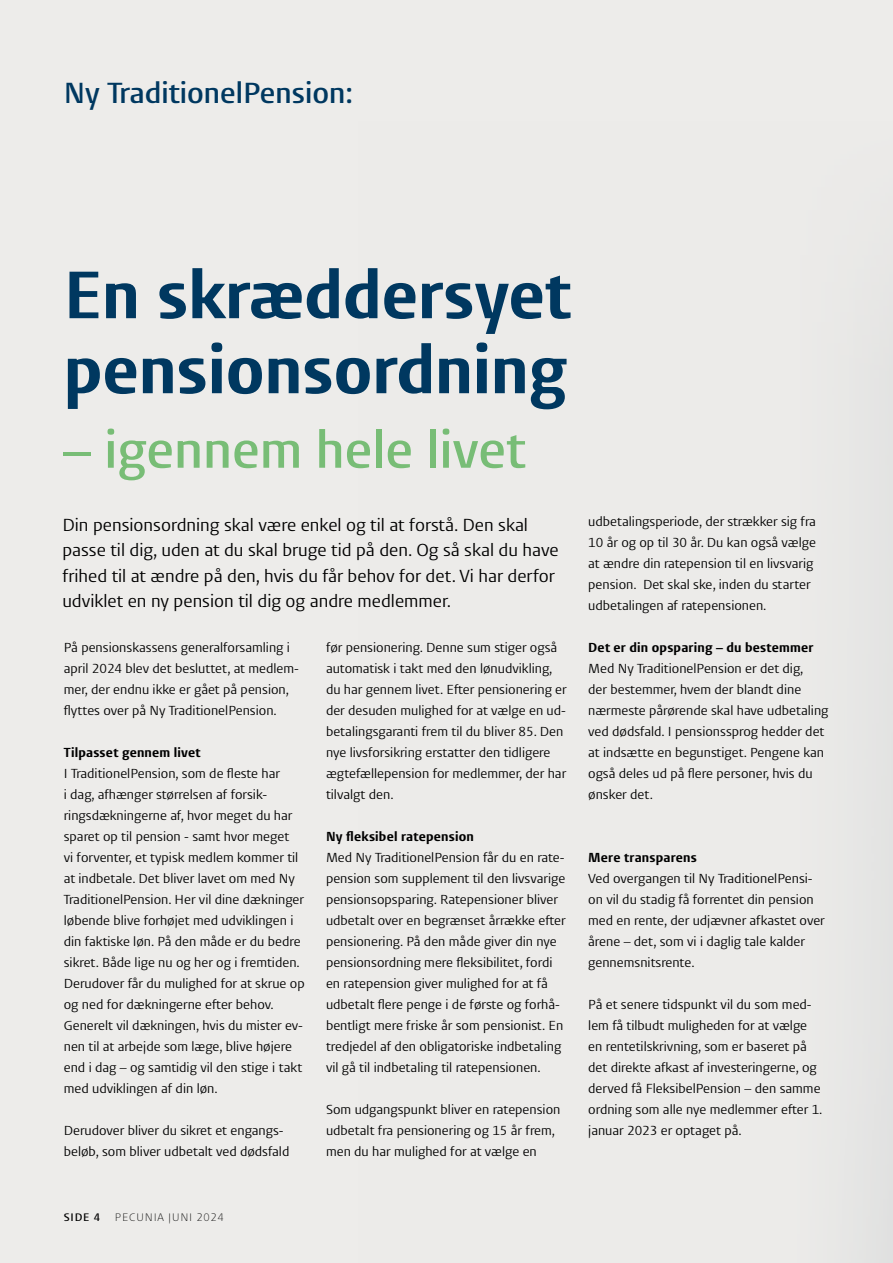
<style>
.page{position:relative;width:893px;height:1263px;background:#edecea}
.page>*{position:absolute;margin:0;border:0;box-sizing:border-box;transform-origin:0 0}
.t1{font:700 69px/75px "Aad Pro";color:#003860}
.t2{font:600 53.4px "Aad Pro";color:#78bd76}
.t3{font:600 30px "Aad Pro";color:#003860}
.t4{font:18px/25.5px "Aad Pro";color:#000}
.t5{font:13.5px/21px "Aad Pro";color:#000}
.t6{font:700 13.5px "Aad Pro";letter-spacing:.015em;color:#000}
.t7{font:300 11.25px "Aad Pro";letter-spacing:.07em;color:#000}
.t8{font:600 11.25px "Aad Pro";color:#000}
</style>
<div class="page">
<h3 class="t3" style="left:64px;top:68px;width:291px">Ny TraditionelPension:</h3>
<h1 class="t1" style="left:64px;top:251px;width:509px">En skræddersyet pensionsordning</h1>
<h2 class="t2" style="left:64px;top:406px;width:464px">– igennem hele livet</h2>
<p class="t4" style="left:62px;top:510px;width:498px">Din pensionsordning skal være enkel og til at forstå. Den skal passe til dig, uden at du skal bruge tid på den. Og så skal du have frihed til at ændre på den, hvis du får behov for det. Vi har derfor udviklet en ny pension til dig og andre medlemmer.</p>
<p class="t5" style="left:64px;top:635px;width:237px">På pensionskassens generalforsamling i april 2024 blev det besluttet, at medlem&shy;mer, der endnu ikke er gået på pension, flyttes over på Ny TraditionelPension.</p>
<p class="t6" style="left:64px;top:741px;width:138px">Tilpasset gennem livet</p>
<p class="t5" style="left:64px;top:761px;width:242px">I TraditionelPension, som de fleste har<br>i dag, afhænger størrelsen af forsik&shy;ringsdækningerne af, hvor meget du har sparet op til pension - samt hvor meget<br>vi forventer, et typisk medlem kommer til at indbetale. Det bliver lavet om med Ny TraditionelPension. Her vil dine dækninger løbende blive forhøjet med udviklingen i din faktiske løn. På den måde er du bedre sikret. Både lige nu og her og i fremtiden.<br>Derudover får du mulighed for at skrue op og ned for dækningerne efter behov.<br>Generelt vil dækningen, hvis du mister ev&shy;nen til at arbejde som læge, blive højere end i dag – og samtidig vil den stige i takt med udviklingen af din løn.</p>
<p class="t5" style="left:64px;top:1118px;width:227px">Derudover bliver du sikret et engangs&shy;beløb, som bliver udbetalt ved dødsfald</p>
<p class="t5" style="left:326px;top:635px;width:242px">før pensionering. Denne sum stiger også automatisk i takt med den lønudvikling, du har gennem livet. Efter pensionering er der desuden mulighed for at vælge en ud&shy;betalingsgaranti frem til du bliver 85. Den nye livsforsikring erstatter den tidligere ægtefællepension for medlemmer, der har tilvalgt den.</p>
<p class="t6" style="left:326px;top:825px;width:149px">Ny fleksibel ratepension</p>
<p class="t5" style="left:326px;top:845px;width:241px">Med Ny TraditionelPension får du en rate&shy;pension som supplement til den livsvarige pensionsopsparing. Ratepensioner bliver udbetalt over en begrænset årrække efter pensionering. På den måde giver din nye pensionsordning mere fleksibilitet, fordi en ratepension giver mulighed for at få udbetalt flere penge i de første og forhå&shy;bentligt mere friske år som pensionist. En tredjedel af den obligatoriske indbetaling vil gå til indbetaling til ratepensionen.</p>
<p class="t5" style="left:326px;top:1097px;width:236px">Som udgangspunkt bliver en ratepension udbetalt fra pensionering og 15 år frem, men du har mulighed for at vælge en</p>
<p class="t5" style="left:588px;top:509px;width:229px">udbetalingsperiode, der strækker sig fra 10 år og op til 30 år. Du kan også vælge at ændre din ratepension til en livsvarig pension. Det skal ske, inden du starter udbetalingen af ratepensionen.</p>
<p class="t6" style="left:588px;top:636px;width:227px">Det er din opsparing – du bestemmer</p>
<p class="t5" style="left:588px;top:656px;width:242px">Med Ny TraditionelPension er det dig,<br>der bestemmer, hvem der blandt dine nærmeste pårørende skal have udbetaling ved dødsfald. I pensionssprog hedder det at indsætte en begunstiget. Pengene kan også deles ud på flere personer, hvis du ønsker det.</p>
<p class="t6" style="left:588px;top:846px;width:110px">Mere transparens</p>
<p class="t5" style="left:588px;top:867px;width:238px">Ved overgangen til Ny TraditionelPensi&shy;on vil du stadig få forrentet din pension med en rente, der udjævner afkastet over årene – det, som vi i daglig tale kalder gennemsnitsrente.</p>
<p class="t5" style="left:588px;top:993px;width:236px">På et senere tidspunkt vil du som med&shy;lem få tilbudt muligheden for at vælge en rentetilskrivning, som er baseret på det direkte afkast af investeringerne, og derved få FleksibelPension – den samme ordning som alle nye medlemmer efter 1. januar 2023 er optaget på.</p>
<p class="t8" style="left:64px;top:1208px;width:38px">SIDE 4</p>
<p class="t7" style="left:115px;top:1208px;width:110px">PECUNIA JUNI 2024</p>
</div>
